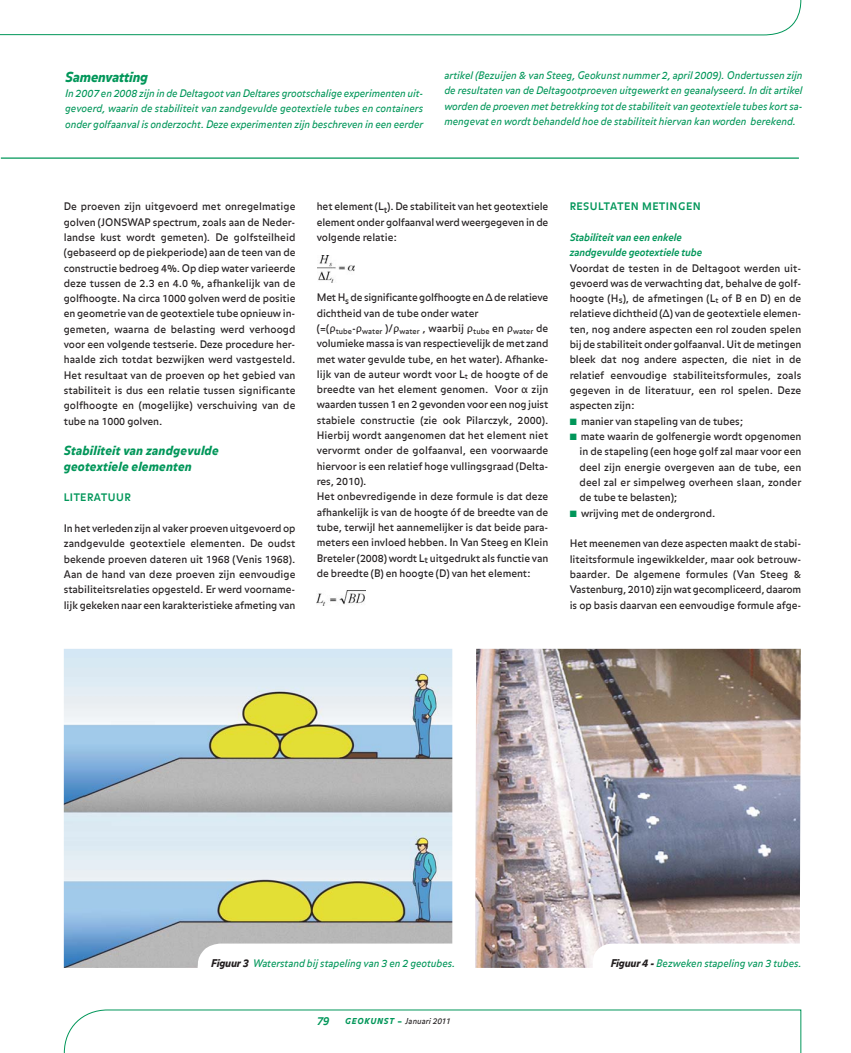
<style>
.page{position:relative;width:851px;height:1053px;background:#fff}
.page>*{position:absolute;margin:0;border:0;box-sizing:border-box;transform-origin:0 0}
.t1{font:italic 900 13.75px "Balance";letter-spacing:-.005em;color:#009659}
.t2{font:italic 900 12.5px/15.2px "Balance";letter-spacing:.02em;color:#009659}
.t3{font:italic 700 11.25px "Balance";color:#009659}
.t4{font:10.25px/15.2px "Balance";letter-spacing:-.005em;color:#231f20;text-align:justify}
.t5{font:italic 10.25px/15.2px "Balance";letter-spacing:-.005em;color:#009659;text-align:justify}
.t6{font:italic 700 10.25px/15.2px "Balance";letter-spacing:-.005em;color:#009659}
.t7{font:700 10.25px "Balance";letter-spacing:.05em;color:#009659}
.t8{font:italic 8.12px "Balance";letter-spacing:.005em;color:#231f20}
.t9{font:7.5px "Balance";color:#231f20}
.s1{font-family:"Lucida Grande"}
.s2{font-weight:900;font-size:10.62px;color:#231f20}
.s3{font-weight:900;color:#009659}
.s4{font-weight:900;font-style:normal;color:#009659}
</style>
<div class="page">
<img style="left:317px;top:590px;width:48px;height:15px">
<svg style="left:64px;top:1009px;width:737px;height:43px"></svg>
<svg style="left:0;top:0;width:801px;height:283px"></svg>
<hr style="left:1px;top:157px;width:797px;height:2px;background:#009659">
<img style="left:64px;top:649px;width:388px;height:318px">
<img style="left:475px;top:648px;width:325px;height:319px">
<h1 class="t1" style="left:65px;top:72px;width:84px">Samenvatting</h1>
<p class="t5" style="left:65px;top:87px;width:359px">In 2007 en 2008 zijn in de Deltagoot van Deltares grootschalige experimenten uit&shy;gevoerd, waarin de stabiliteit van zandgevulde geotextiele tubes en containers onder golfaanval is onderzocht. Deze experimenten zijn beschreven in een eerder</p>
<p class="t5" style="left:444px;top:69px;width:359px">artikel (Bezuijen &amp; van Steeg, Geokunst nummer 2, april 2009). Ondertussen zijn de resultaten van de Deltagootproeven uitgewerkt en geanalyseerd. In dit artikel worden de proeven met betrekking tot de stabiliteit van geotextiele tubes kort sa&shy;mengevat en wordt behandeld hoe de stabiliteit hiervan kan worden berekend.</p>
<p class="t4" style="left:64px;top:200px;width:233px">De proeven zijn uitgevoerd met onregelmatige golven (JONSWAP spectrum, zoals aan de Neder - landse kust wordt gemeten). De golfsteilheid (gebaseerd op de piekperiode) aan de teen van de constructie bedroeg 4%. Op diep water varieerde deze tussen de 2.3 en 4.0 %, afhankelijk van de golfhoogte. Na circa 1000 golven werd de positie en geometrie van de geotextiele tube opnieuw in&shy;gemeten, waarna de belasting werd verhoogd voor een volgende testserie. Deze proce dure her&shy;haalde zich totdat bezwijken werd vastgesteld.<br>Het resultaat van de proeven op het gebied van stabiliteit is dus een relatie tussen significante golfhoogte en (mogelijke) verschuiving van de tube na 1000 golven.</p>
<p class="t2" style="left:64px;top:444px;width:156px">Stabiliteit van zandgevulde geotextiele elementen</p>
<p class="t7" style="left:64px;top:493px;width:68px">LITERATUUR</p>
<p class="t4" style="left:64px;top:521px;width:233px">In het verleden zijn al vaker proeven uitgevoerd op zandgevulde geotextiele elementen. De oudst bekende proeven dateren uit 1968 (Venis 1968).<br>Aan de hand van deze proeven zijn eenvoudige stabiliteitsrelaties opgesteld. Er werd voorname&shy;lijk gekeken naar een karakteristieke afmeting van</p>
<p class="t4" style="left:317px;top:200px;width:233px">het element (L<sub>t</sub>). De stabiliteit van het geotextiele element onder golfaanval werd weergegeven in de volgende relatie:</p>
<p class="t4" style="left:317px;top:291px;width:233px">Met H<sub>s</sub> de significante golfhoogte en <span class="s1">Δ</span> de rela tieve dichtheid van de tube onder water</p>
<p class="t9" style="left:317px;top:329px;width:233px"><sup>(=(</sup><sup>ρ</sup>tube<sup>-</sup><sup>ρ</sup>water <sup>)/</sup><sup>ρ</sup>water <sup>,</sup> <sup>waarbij</sup> <sup>ρ</sup>tube <sup>en</sup> <sup>ρ</sup>water <sup>de</sup></p>
<p class="t4" style="left:317px;top:337px;width:233px;text-align:left">volumieke massa is van respectievelijk de met zand met water gevulde tube, en het water). Afhanke&shy;lijk van de auteur wordt voor L<sub>t</sub> de hoogte of de breedte van het element genomen. Voor <span class="s1">α</span> zijn waarden tussen 1 en 2 gevonden voor een nog juist stabiele constructie (zie ook Pilarczyk, 2000).<br>Hierbij wordt aangenomen dat het element niet vervormt onder de golfaanval, een voorwaarde hiervoor is een relatief hoge vullingsgraad (Delta&shy;res, 2010).<br>Het onbevredigende in deze formule is dat deze afhankelijk is van de hoogte óf de breedte van de tube, terwijl het aannemelijker is dat beide para&shy;meters een invloed hebben. In Van Steeg en Klein Breteler (2008) wordt L<sub>t</sub> uitgedrukt als functie van de breedte (B) en hoogte (D) van het element:</p>
<p class="t7" style="left:569px;top:202px;width:133px">RESULTATEN METINGEN</p>
<p class="t6" style="left:569px;top:230px;width:134px">Stabiliteit van een enkele zandgevulde geotextiele tube</p>
<p class="t4" style="left:569px;top:261px;width:233px">Voordat de testen in de Deltagoot werden uit -</p>
<p class="t4" style="left:569px;top:276px;width:233px">gevoerd was de verwachting dat, behalve de golf-</p>
<p class="t4" style="left:569px;top:292px;width:233px">hoogte (H<sub>s</sub>), de afmetingen (L<sub>t</sub> of B en D) en de</p>
<p class="t4" style="left:569px;top:307px;width:233px">relatieve dichtheid (<span class="s1">Δ</span>) van de geotextiele elemen-</p>
<p class="t4" style="left:569px;top:322px;width:233px">ten, nog andere aspecten een rol zouden spelen</p>
<p class="t4" style="left:569px;top:338px;width:233px">bij de stabiliteit onder golfaanval. Uit de metingen</p>
<p class="t4" style="left:569px;top:353px;width:233px">bleek dat nog andere aspecten, die niet in de</p>
<p class="t4" style="left:569px;top:368px;width:233px">relatief eenvoudige stabiliteitsformules, zoals</p>
<p class="t4" style="left:569px;top:383px;width:233px">gegeven in de literatuur, een rol spelen. Deze</p>
<p class="t4" style="left:569px;top:399px;width:67px">aspecten zijn:</p>
<p class="t4" style="left:581px;top:414px;width:164px">manier van stapeling van de tubes;</p>
<p class="t4" style="left:581px;top:429px;width:222px">mate waarin de golfenergie wordt opgenomen</p>
<p class="t4" style="left:579px;top:445px;width:223px">in de stapeling (een hoge golf zal maar voor een</p>
<p class="t4" style="left:579px;top:460px;width:223px">deel zijn energie overgeven aan de tube, een</p>
<p class="t4" style="left:579px;top:475px;width:223px">deel zal er simpelweg overheen slaan, zonder</p>
<p class="t4" style="left:579px;top:491px;width:99px">de tube te belasten);</p>
<p class="t4" style="left:581px;top:506px;width:136px">wrijving met de ondergrond.</p>
<p class="t4" style="left:569px;top:537px;width:233px">Het meenemen van deze aspecten maakt de stabi&shy;liteitsformule ingewikkelder, maar ook betrouw&shy;baarder. De algemene formules (Van Steeg &amp; Vas tenburg, 2010) zijn wat gecompliceerd, daarom is op basis daarvan een eenvoudige formule afge-</p>
<p class="t5" style="left:211px;top:956px;width:246px"><span class="s2">Figuur 3</span> Waterstand bij stapeling van 3 en 2 geotubes.</p>
<p class="t5" style="left:610px;top:956px;width:193px"><span class="s2">Figuur 4 -</span> Bezweken stapeling van 3 tubes.</p>
<p class="t3" style="left:317px;top:1016px;width:14px">79</p>
<p class="t8" style="left:345px;top:1017px;width:107px"><span class="s3">GEOKUNST</span> <span class="s4">–</span> Januari 2011</p>
</div>
